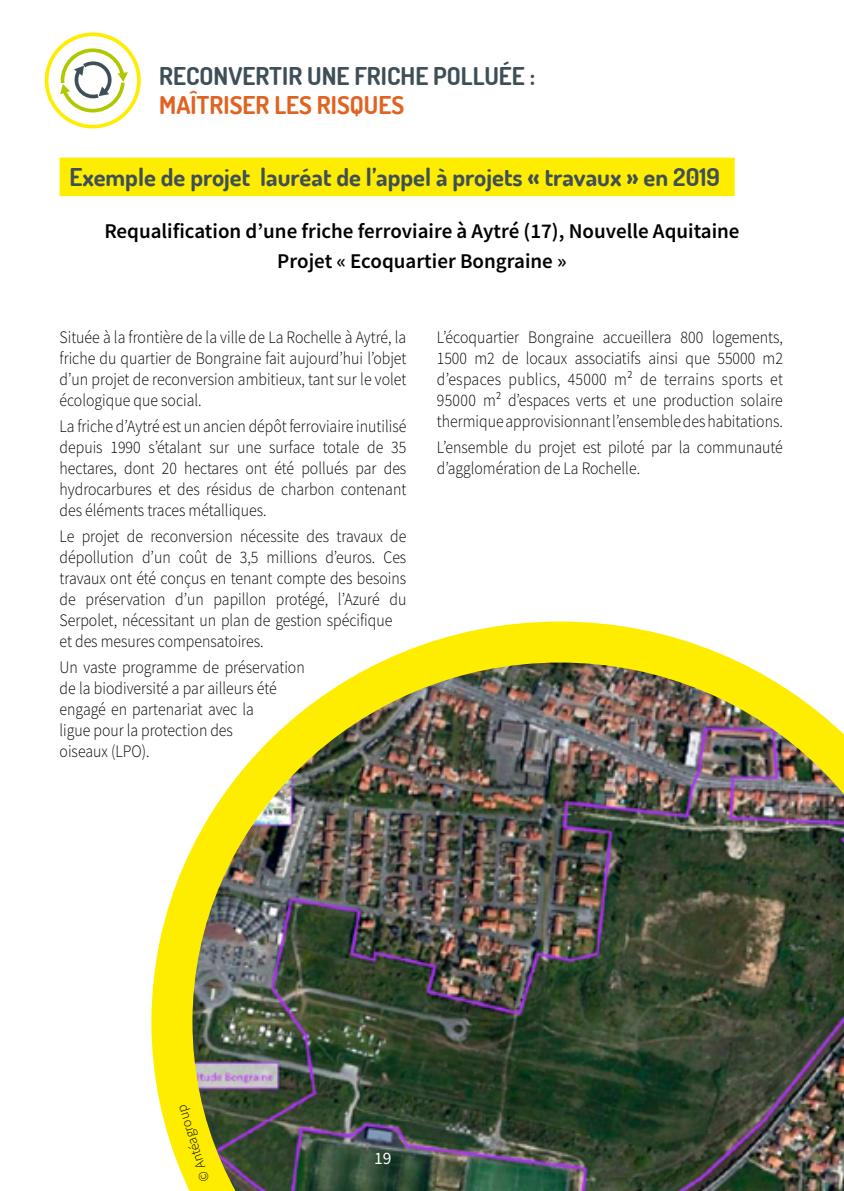
<style>
.page{position:relative;width:844px;height:1191px;background:#fff}
.page>*{position:absolute;margin:0;border:0;box-sizing:border-box;transform-origin:0 0}
.t1{font:700 24.5px "Dosis";color:#3e4f57}
.t2{font:700 24.5px "Dosis";color:#e16321}
.t3{font:600 21px/30.1px "Source Sans Pro";color:#000;text-align:center}
.t4{font:300 17.5px/21px "Source Sans Pro";color:#000;text-align:justify;scale:.9 1}
.t5{font:17.5px "Source Sans Pro";color:#fff}
.t6{font:300 14px "Source Sans Pro";color:#000}
</style>
<div class="page">
<img style="left:151px;top:621px;width:692px;height:570px">
<svg style="left:45px;top:33px;width:96px;height:95px"></svg>
<div style="left:60px;top:158px;width:674px;height:38px;background:#ffed00"></div>
<h1 class="t1" style="left:159px;top:60px;width:377px">RECONVERTIR UNE FRICHE POLLUÉE :</h1>
<h1 class="t2" style="left:159px;top:89px;width:246px">MAÎTRISER LES RISQUES</h1>
<h1 class="t1" style="left:69px;top:161px;width:652px">Exemple de projet lauréat de l’appel à projets « travaux » en 2019</h1>
<p class="t3" style="left:104px;top:216px;width:636px">Requalification d’une friche ferroviaire à Aytré (17), Nouvelle Aquitaine<br>Projet « Ecoquartier Bongraine »</p>
<p class="t4" style="left:60px;top:326px;width:386px">Située à la frontière de la ville de La Rochelle à Aytré, la friche du quartier de Bongraine fait aujourd’hui l’objet d’un projet de reconversion ambitieux, tant sur le volet écologique que social.</p>
<p class="t4" style="left:60px;top:415px;width:387px">La friche d’Aytré est un ancien dépôt ferroviaire inutilisé depuis 1990 s’étalant sur une surface totale de 35 hectares, dont 20 hectares ont été pollués par des hydrocarbures et des résidus de charbon contenant des éléments traces métalliques.</p>
<p class="t4" style="left:60px;top:525px;width:387px;text-align:left">Le projet de reconversion nécessite des travaux de dépollution d’un coût de 3,5 millions d’euros. Ces travaux ont été conçus en tenant compte des besoins de préservation d’un papillon protégé, l’Azuré du Serpolet, nécessitant un plan de gestion spécifique et des mesures compensatoires.</p>
<p class="t4" style="left:60px;top:656px;width:274px;text-align:left">Un vaste programme de préservation de la biodiversité a par ailleurs été engagé en partenariat avec la<br>ligue pour la protection des<br>oiseaux (LPO).</p>
<p class="t4" style="left:437px;top:326px;width:386px">L’écoquartier Bongraine accueillera 800 logements, 1500 m2 de locaux associatifs ainsi que 55000 m2 d’espaces publics, 45000 m² de terrains sports et 95000 m² d’espaces verts et une production solaire thermique approvisionnant l’ensemble des habitations.</p>
<p class="t4" style="left:437px;top:436px;width:386px">L’ensemble du projet est piloté par la communauté d’agglomération de La Rochelle.</p>
<p class="t6" style="left:197px;top:1183px;width:81px;rotate:-108deg">© Antéagroup</p>
<p class="t5" style="left:374px;top:1147px;width:19px">19</p>
</div>
